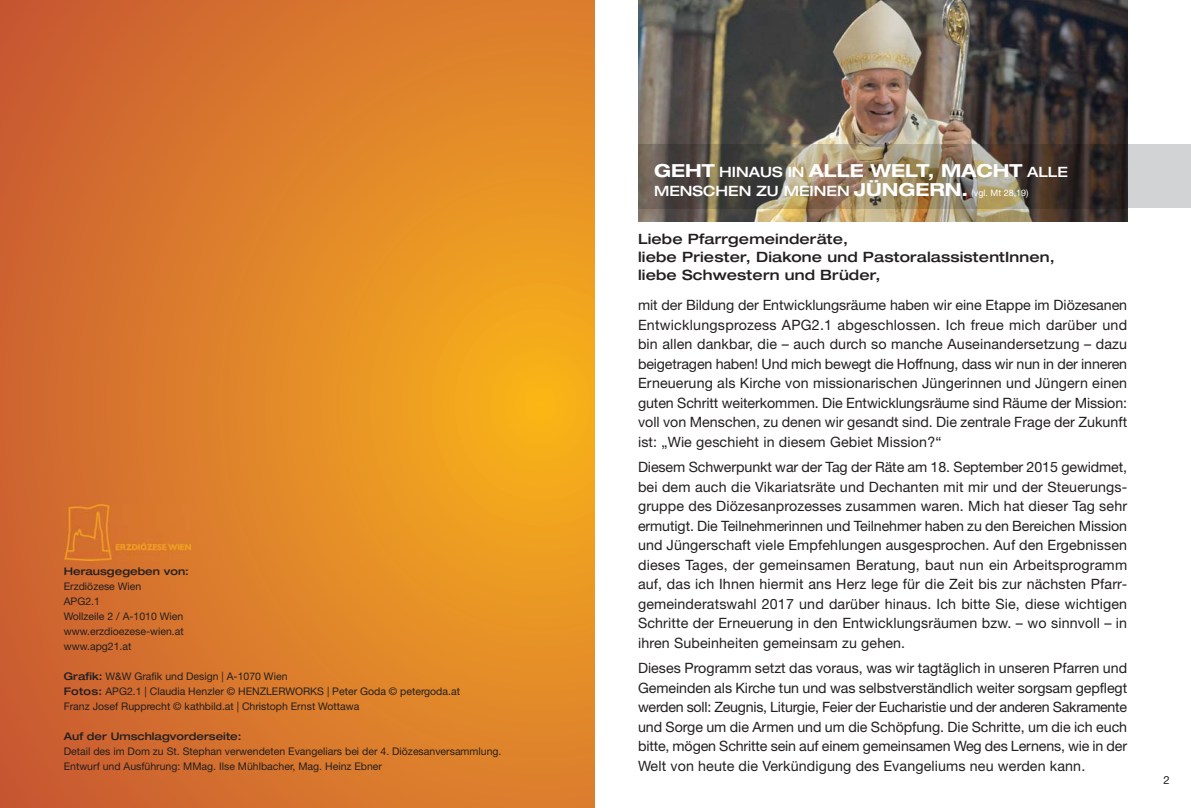
<style>
.page{position:relative;width:1191px;height:808px;background:#fff}
.page>*{position:absolute;margin:0;border:0;box-sizing:border-box;transform-origin:0 0}
.t1{font:700 expanded 18px "Helvetica Neue LT Std";color:#fff}
.t2{font:14.25px/19.5px "Helvetica Neue LT Std";letter-spacing:.01em;color:#231f20;text-align:justify}
.t3{font:500 expanded 14.25px/18px "Helvetica Neue LT Std";letter-spacing:.01em;color:#231f20}
.t4{font:500 expanded 14.25px "Helvetica Neue LT Std";color:#fff}
.t5{font:11.25px "Helvetica Neue LT Std";color:#231f20}
.t6{font:10.5px/15px "Helvetica Neue LT Std";color:#231f20}
.t7{font:500 expanded 10.5px "Helvetica Neue LT Std";color:#231f20}
.s1{font-weight:500;font-stretch:expanded}
.s2{font-weight:500;font-size:14.25px}
.s3{font-weight:700;font-size:18px}
.s4{font-weight:400;font-stretch:normal;font-size:9px}
</style>
<div class="page">
<svg style="left:0;top:0;width:595px;height:808px;background:#dd812a"></svg>
<img style="left:65px;top:505px;width:125px;height:55px">
<img style="left:638px;top:0;width:489px;height:221px">
<div style="left:1127px;top:145px;width:64px;height:63px;background:#d1d3d4"></div>
<img style="left:638px;top:145px;width:489px;height:63px">
<p class="t7" style="left:64px;top:568px;width:127px">Herausgegeben von:</p>
<p class="t6" style="left:64px;top:580px;width:121px">Erzdiözese Wien<br>APG2.1<br>Wollzeile 2 / A-1010 Wien www.erzdioezese-wien.at www.apg21.at</p>
<p class="t6" style="left:64px;top:670px;width:398px"><span class="s1">Grafik:</span> W&amp;W Grafik und Design | A-1070 Wien<br><span class="s1">Fotos:</span> APG2.1 | Claudia Henzler © HENZLERWORKS | Peter Goda © petergoda.at<br>Franz Josef Rupprecht © kathbild.at | Christoph Ernst Wottawa</p>
<p class="t7" style="left:64px;top:733px;width:179px">Auf der Umschlagvorderseite:</p>
<p class="t6" style="left:64px;top:745px;width:439px">Detail des im Dom zu St. Stephan verwendeten Evangeliars bei der 4. Diözesanversammlung.<br>Entwurf und Ausführung: MMag. Ilse Mühlbacher, Mag. Heinz Ebner</p>
<p class="t1" style="left:654px;top:164px;width:415px">GEHT <span class="s2">HINAUS IN</span> ALLE WELT, MACHT <span class="s2">ALLE</span></p>
<p class="t4" style="left:654px;top:186px;width:376px">MENSCHEN ZU MEINEN <span class="s3">JÜNGERN.</span> <span class="s4">(vgl. Mt 28,19)</span></p>
<p class="t3" style="left:638px;top:232px;width:418px">Liebe Pfarrgemeinderäte,<br>liebe Priester, Diakone und PastoralassistentInnen, liebe Schwestern und Brüder,</p>
<p class="t2" style="left:638px;top:297px;width:491px">mit der Bildung der Entwicklungsräume haben wir eine Etappe im Diözesanen Entwicklungsprozess APG2.1 abgeschlossen. Ich freue mich darüber und bin allen dankbar, die – auch durch so manche Auseinandersetzung – dazu beigetragen haben! Und mich bewegt die Hoffnung, dass wir nun in der inneren Erneuerung als Kirche von missionarischen Jüngerinnen und Jüngern einen guten Schritt weiterkommen. Die Entwicklungsräume sind Räume der Mission: voll von Menschen, zu denen wir gesandt sind. Die zentrale Frage der Zukunft ist: „Wie geschieht in diesem Gebiet Mission?“</p>
<p class="t2" style="left:638px;top:459px;width:491px">Diesem Schwerpunkt war der Tag der Räte am 18. September 2015 gewidmet, bei dem auch die Vikariatsräte und Dechanten mit mir und der Steuerungs&shy;gruppe des Diözesanprozesses zusammen waren. Mich hat dieser Tag sehr ermutigt. Die Teilnehmerinnen und Teilnehmer haben zu den Bereichen Mission und Jüngerschaft viele Empfehlungen ausgesprochen. Auf den Ergebnissen dieses Tages, der gemeinsamen Beratung, baut nun ein Arbeitsprogramm auf, das ich Ihnen hiermit ans Herz lege für die Zeit bis zur nächsten Pfarr&shy;gemeinderatswahl 2017 und darüber hinaus. Ich bitte Sie, diese wichtigen Schritte der Erneuerung in den Entwicklungsräumen bzw. – wo sinnvoll – in ihren Subeinheiten gemeinsam zu gehen.</p>
<p class="t2" style="left:638px;top:660px;width:491px">Dieses Programm setzt das voraus, was wir tagtäglich in unseren Pfarren und Gemeinden als Kirche tun und was selbstverständlich weiter sorgsam gepflegt werden soll: Zeugnis, Liturgie, Feier der Eucharistie und der anderen Sakramente und Sorge um die Armen und um die Schöpfung. Die Schritte, um die ich euch bitte, mögen Schritte sein auf einem gemeinsamen Weg des Lernens, wie in der Welt von heute die Verkündigung des Evangeliums neu werden kann.</p>
<p class="t5" style="left:1163px;top:775px;width:8px">2</p>
<p class="t5" style="left:1163px;top:775px;width:8px">4</p>
</div>
